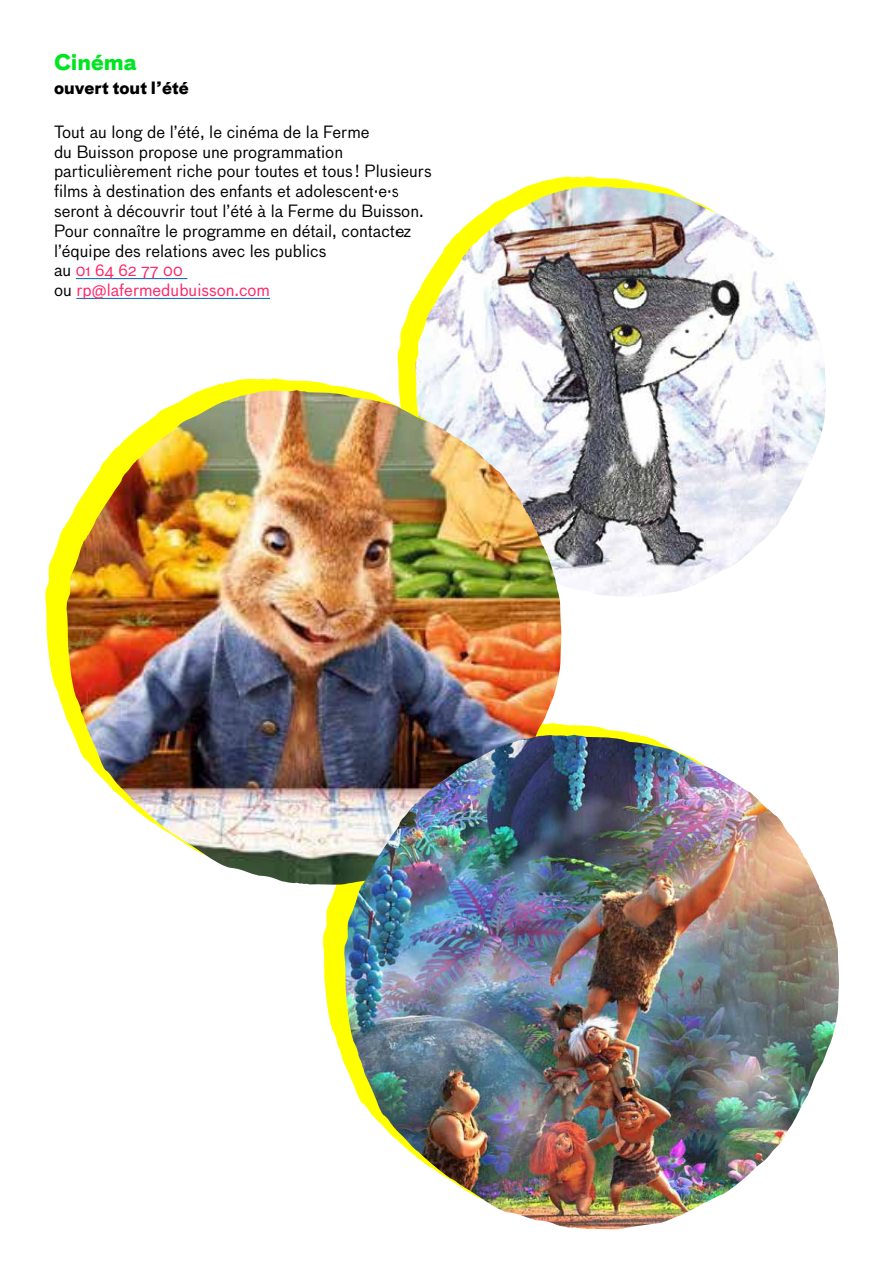
<style>
.page{position:relative;width:893px;height:1263px;background:#fff}
.page>*{position:absolute;margin:0;border:0;box-sizing:border-box;transform-origin:0 0}
.t1{font:700 21px "Bau";color:#00e522}
.t2{font:16.5px/19.8px "Bau";color:#000}
.t3{font:700 16.5px "Bau";color:#000}
.s1{color:#ff2465}
</style>
<div class="page">
<svg style="left:323px;top:724px;width:315px;height:339px;fill:#ff0"></svg>
<hr style="left:76px;top:278px;width:111px;height:1px;background:#0563c1">
<hr style="left:76px;top:298px;width:194px;height:1px;background:#0563c1">
<svg style="left:397px;top:176px;width:260px;height:202px"></svg>
<img style="left:415px;top:186px;width:411px;height:410px">
<svg style="left:45px;top:378px;width:495px;height:340px"></svg>
<img style="left:66px;top:390px;width:496px;height:495px">
<img style="left:344px;top:735px;width:495px;height:494px">
<p class="t1" style="left:54px;top:48px;width:84px">Cinéma</p>
<p class="t3" style="left:54px;top:76px;width:136px">ouvert tout l’été</p>
<p class="t2" style="left:54px;top:122px;width:379px">Tout au long de l’été, le cinéma de la Ferme<br>du Buisson propose une programmation particulièrement riche pour toutes et tous ! Plusieurs films à destination des enfants et adolescent·e·s seront à découvrir tout l’été à la Ferme du Buisson.<br>Pour connaître le programme en détail, contactez l’équipe des relations avec les publics<br>au <span class="s1">01 64 62 77 00<br></span>ou <span class="s1">rp@lafermedubuisson.com</span></p>
</div>
